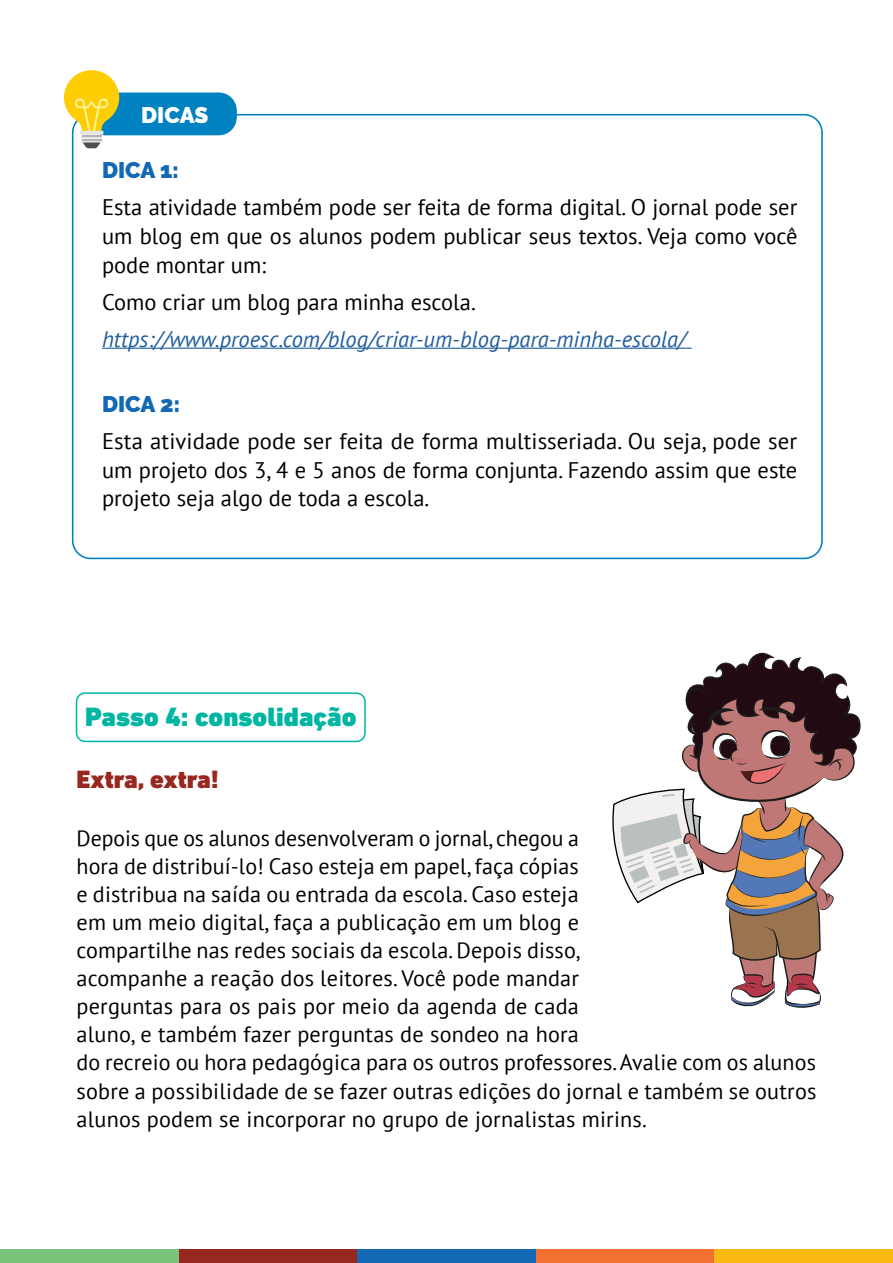
<style>
.page{position:relative;width:893px;height:1263px;background:#fff}
.page>*{position:absolute;margin:0;border:0;box-sizing:border-box;transform-origin:0 0}
.passo_1_VERDE{font:900 27px "DIN Next LT Pro";color:#00b6a2}
.corpo_texto_grande{font:900 25.5px "DIN Next LT Pro";color:#98281f}
.corpo_texto_grande-2{font:22.5px/28.5px "PT Sans";color:#000;text-align:justify}
.corpo_texto_grande-3{font:italic 22.5px "PT Sans";color:#215e9e}
.corpo_texto_grande-4{font:900 22.5px "Raleway";color:#1268b3}
.corpo_texto_grande-5{font:900 22.5px "Raleway";letter-spacing:-.005em;color:#fff}
.corpo_texto_grande-6{font:22.2px/28px "PT Sans";letter-spacing:.01em;color:#000}
</style>
<div class="page">
<div style="left:536px;top:1249px;width:178px;height:14px;background:#f37233"></div>
<div style="left:357px;top:1249px;width:179px;height:14px;background:#1268b3"></div>
<div style="left:179px;top:1249px;width:178px;height:14px;background:#98281f"></div>
<div style="left:0;top:1249px;width:179px;height:14px;background:#79c47a"></div>
<div style="left:714px;top:1249px;width:179px;height:14px;background:#fdb913"></div>
<div style="left:76px;top:692px;width:290px;height:50px;border:2px solid #00b6a2;border-radius:9px"></div>
<div style="left:88px;top:93px;width:149px;height:42px;background:#0081c0;border-radius:18px"></div>
<hr style="left:102px;top:348px;width:590px;height:1px;background:#215e9e">
<svg style="left:64px;top:70px;width:55px;height:78px"></svg>
<svg style="left:612px;top:652px;width:249px;height:356px"></svg>
<p class="corpo_texto_grande-5" style="left:141px;top:102px;width:69px">DICAS</p>
<p class="corpo_texto_grande-4" style="left:102px;top:157px;width:79px">DICA 1:</p>
<p class="corpo_texto_grande-2" style="left:102px;top:193px;width:697px">Esta atividade também pode ser feita de forma digital. O jornal pode ser um blog em que os alunos podem publicar seus textos. Veja como você pode montar um:</p>
<p class="corpo_texto_grande-2" style="left:102px;top:287px;width:375px">Como criar um blog para minha escola.</p>
<p class="corpo_texto_grande-3" style="left:102px;top:324px;width:585px">https://www.proesc.com/blog/criar-um-blog-para-minha-escola/</p>
<p class="corpo_texto_grande-4" style="left:102px;top:391px;width:80px">DICA 2:</p>
<p class="corpo_texto_grande-2" style="left:102px;top:426px;width:697px">Esta atividade pode ser feita de forma multisseriada. Ou seja, pode ser um projeto dos 3, 4 e 5 anos de forma conjunta. Fazendo assim que este projeto seja algo de toda a escola.</p>
<p class="passo_1_VERDE" style="left:85px;top:701px;width:273px">Passo 4: consolidação</p>
<p class="corpo_texto_grande" style="left:77px;top:764px;width:144px">Extra, extra!</p>
<p class="corpo_texto_grande-6" style="left:77px;top:824px;width:741px">Depois que os alunos desenvolveram o jornal, chegou a<br>hora de distribuí-lo! Caso esteja em papel, faça cópias<br>e distribua na saída ou entrada da escola. Caso esteja<br>em um meio digital, faça a publicação em um blog e<br>compartilhe nas redes sociais da escola. Depois disso,<br>acompanhe a reação dos leitores. Você pode mandar<br>perguntas para os pais por meio da agenda de cada<br>aluno, e também fazer perguntas de sondeo na hora<br>do recreio ou hora pedagógica para os outros professores. Avalie com os alunos sobre a possibilidade de se fazer outras edições do jornal e também se outros alunos podem se incorporar no grupo de jornalistas mirins.</p>
</div>
